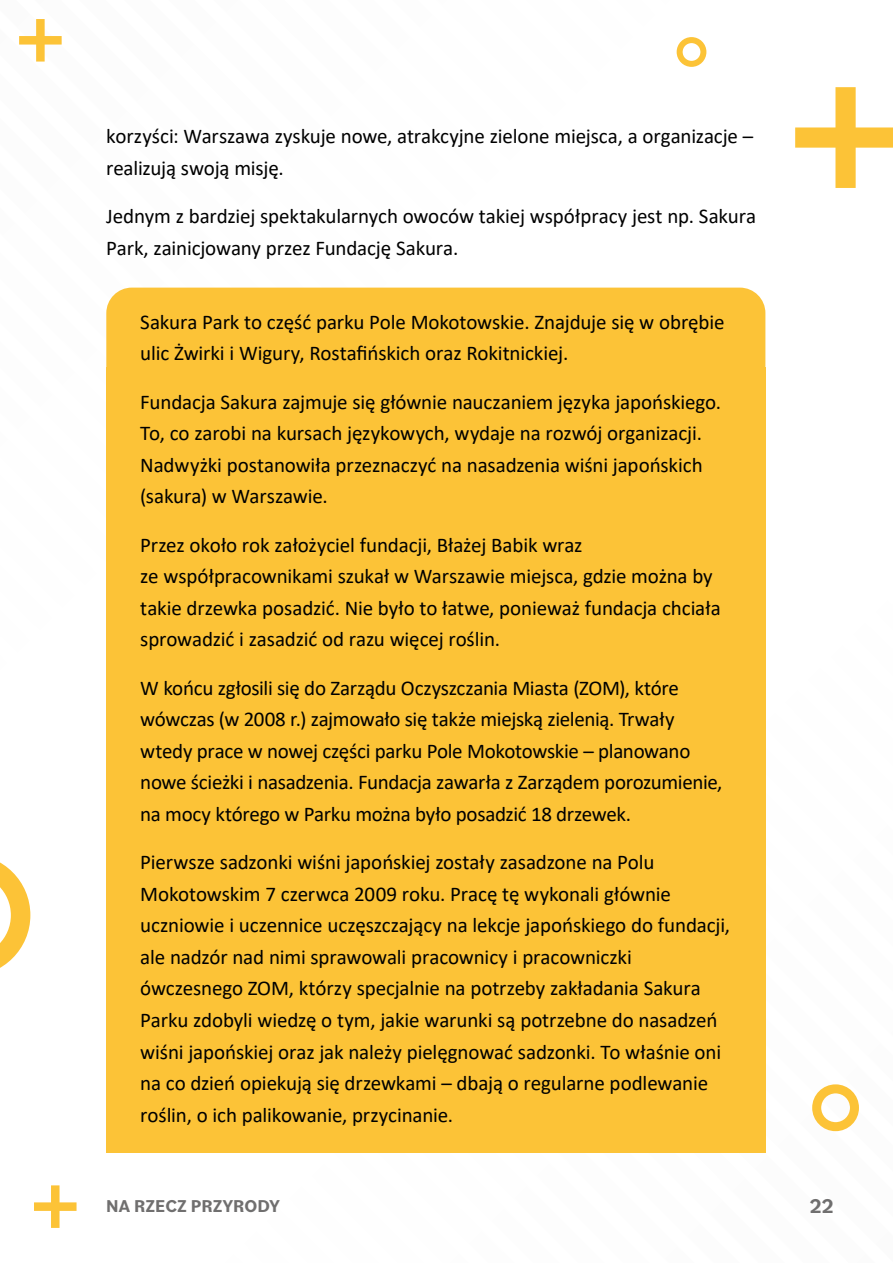
<style>
.page{position:relative;width:893px;height:1263px;background:#fff}
.page>*{position:absolute;margin:0;border:0;box-sizing:border-box;transform-origin:0 0}
.ramka_niebieska_srod{font:21px/31.5px "Calibri";letter-spacing:-.01em;color:#000}
.Tekst_bez_wcięcia{font:21px/31.5px "Calibri";letter-spacing:-.005em;color:#000}
.ramka_niebieska{font:21px/31.5px "Calibri";letter-spacing:-.005em;color:#000}
.t1{font:700 21px "Bilo";color:#706f6f}
.t2{font:700 18px "Bilo";color:#706f6f}
</style>
<div class="page">
<svg style="left:19px;top:19px;width:43px;height:43px"></svg>
<svg style="left:795px;top:87px;width:98px;height:101px"></svg>
<svg style="left:34px;top:1185px;width:43px;height:43px"></svg>
<div style="left:677px;top:37px;width:29px;height:30px;border:6px solid #fcc337;border-radius:50%"></div>
<div style="left:812px;top:1084px;width:47px;height:47px;border:9px solid #fcc337;border-radius:50%"></div>
<svg style="left:0;top:862px;width:30px;height:106px"></svg>
<div style="left:106px;top:288px;width:659px;height:103px;background:#fcc337;border-radius:26px"></div>
<div style="left:106px;top:368px;width:659px;height:166px;background:#fcc337"></div>
<div style="left:106px;top:511px;width:659px;height:166px;background:#fcc337"></div>
<div style="left:106px;top:654px;width:659px;height:198px;background:#fcc337"></div>
<div style="left:106px;top:828px;width:659px;height:324px;background:#fcc337"></div>
<p class="Tekst_bez_wcięcia" style="left:106px;top:120px;width:648px">korzyści: Warszawa zyskuje nowe, atrakcyjne zielone miejsca, a organizacje – realizują swoją misję.</p>
<p class="Tekst_bez_wcięcia" style="left:106px;top:200px;width:651px">Jednym z bardziej spektakularnych owoców takiej współpracy jest np. Sakura<br>Park, zainicjowany przez Fundację Sakura.</p>
<p class="ramka_niebieska" style="left:140px;top:306px;width:586px">Sakura Park to część parku Pole Mokotowskie. Znajduje się w obrębie ulic Żwirki i Wigury, Rostafińskich oraz Rokitnickiej.</p>
<p class="ramka_niebieska_srod" style="left:140px;top:386px;width:582px">Fundacja Sakura zajmuje się głównie nauczaniem języka japońskiego.<br>To, co zarobi na kursach językowych, wydaje na rozwój organizacji.<br>Nadwyżki postanowiła przeznaczyć na nasadzenia wiśni japońskich (sakura) w Warszawie.</p>
<p class="ramka_niebieska_srod" style="left:140px;top:529px;width:582px">Przez około rok założyciel fundacji, Błażej Babik wraz<br>ze współpracownikami szukał w Warszawie miejsca, gdzie można by takie drzewka posadzić. Nie było to łatwe, ponieważ fundacja chciała sprowadzić i zasadzić od razu więcej roślin.</p>
<p class="ramka_niebieska_srod" style="left:140px;top:672px;width:584px">W końcu zgłosili się do Zarządu Oczyszczania Miasta (ZOM), które wówczas (w 2008 r.) zajmowało się także miejską zielenią. Trwały wtedy prace w nowej części parku Pole Mokotowskie – planowano nowe ścieżki i nasadzenia. Fundacja zawarła z Zarządem porozumienie, na mocy którego w Parku można było posadzić 18 drzewek.</p>
<p class="ramka_niebieska_srod" style="left:140px;top:846px;width:591px">Pierwsze sadzonki wiśni japońskiej zostały zasadzone na Polu Mokotowskim 7 czerwca 2009 roku. Pracę tę wykonali głównie uczniowie i uczennice uczęszczający na lekcje japońskiego do fundacji, ale nadzór nad nimi sprawowali pracownicy i pracowniczki ówczesnego ZOM, którzy specjalnie na potrzeby zakładania Sakura Parku zdobyli wiedzę o tym, jakie warunki są potrzebne do nasadzeń wiśni japońskiej oraz jak należy pielęgnować sadzonki. To właśnie oni na co dzień opiekują się drzewkami – dbają o regularne podlewanie roślin, o ich palikowanie, przycinanie.</p>
<p class="t2" style="left:106px;top:1194px;width:175px">NA RZECZ PRZYRODY</p>
<p class="t1" style="left:810px;top:1192px;width:26px">22</p>
</div>
